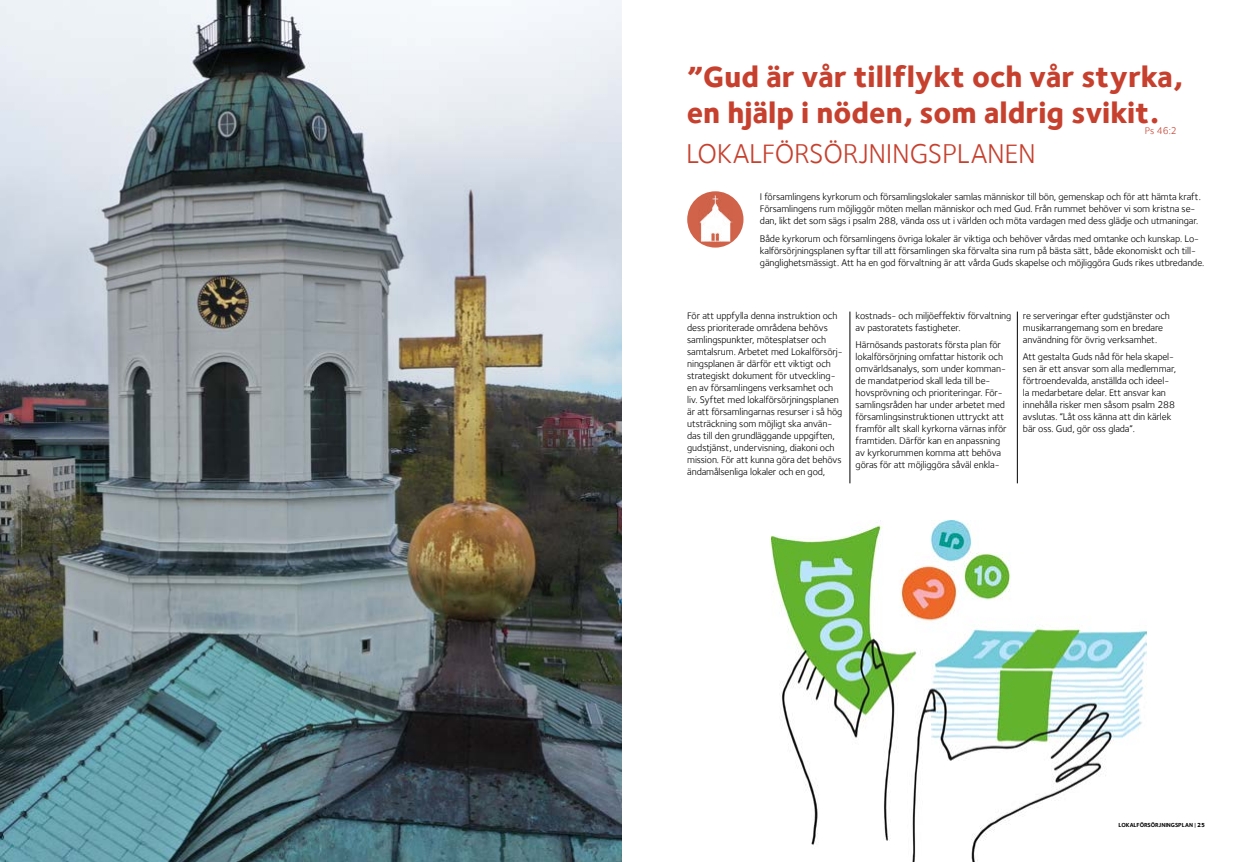
<style>
.page{position:relative;width:1242px;height:862px;background:#fff}
.page>*{position:absolute;margin:0;border:0;box-sizing:border-box;transform-origin:0 0}
.t1{font:800 30px/36px "Foundry Sterling";color:#c7402e}
.t2{font:28px "Foundry Sterling";letter-spacing:-.01em;color:#c7402e}
.t3{font:10px/12px "Foundry Sterling";letter-spacing:-.01em;color:#000}
.t4{font:10px "Foundry Sterling";color:#c7402e}
.t5{font:700 6px "Foundry Sterling";letter-spacing:-.01em;color:#000}
.s1{font-weight:500}
.s2{font-weight:800}
</style>
<div class="page">
<hr style="left:849px;top:311px;width:1px;height:172px;background:#000">
<hr style="left:1017px;top:311px;width:1px;height:172px;background:#000">
<img style="left:0;top:0;width:621px;height:862px">
<img style="left:771px;top:520px;width:375px;height:342px">
<div style="left:687px;top:191px;width:56px;height:57px;background:#d0634a;border-radius:50%"></div>
<img style="left:698px;top:194px;width:34px;height:50px">
<h1 class="t1" style="left:686px;top:58px;width:497px">”Gud är vår tillflykt och vår styrka, en hjälp i nöden, som aldrig svikit.</h1>
<h2 class="t2" style="left:686px;top:137px;width:351px">LOKALFÖRSÖRJNINGSPLANEN</h2>
<p class="t4" style="left:1145px;top:125px;width:33px">Ps 46:2</p>
<p class="t3" style="left:760px;top:191px;width:442px">I församlingens kyrkorum och församlingslokaler samlas människor till bön, gemenskap och för att hämta kraft.<br>Församlingens rum möjliggör möten mellan människor och med Gud. Från rummet behöver vi som kristna se&shy;dan, likt det som sägs i psalm 288, vända oss ut i världen och möta vardagen med dess glädje och utmaningar.</p>
<p class="t3" style="left:760px;top:232px;width:446px">Både kyrkorum och församlingens övriga lokaler är viktiga och behöver vårdas med omtanke och kunskap. Lo&shy;kalförsörjningsplanen syftar till att församlingen ska förvalta sina rum på bästa sätt, både ekonomiskt och till&shy;gänglighetsmässigt. Att ha en god förvaltning är att vårda Guds skapelse och möjliggöra Guds rikes utbredande.</p>
<p class="t3" style="left:687px;top:309px;width:157px">För att uppfylla denna instruktion och dess prioriterade områdena behövs samlingspunkter, mötesplatser och samtalsrum. Arbetet med Lokalförsörj&shy;ningsplanen är därför ett viktigt och strategiskt dokument för utveckling&shy;en av församlingens verksamhet och liv. Syftet med lokalförsörjningsplanen är att församlingarnas resurser i så hög utsträckning som möjligt ska använ&shy;das till den grundläggande uppgiften, gudstjänst, undervisning, diakoni och mission. För att kunna göra det behövs ändamålsenliga lokaler och en god,</p>
<p class="t3" style="left:855px;top:309px;width:157px">kostnads- och miljöeffektiv förvaltning av pastoratets fastigheter.</p>
<p class="t3" style="left:855px;top:339px;width:152px">Härnösands pastorats första plan för lokalförsörjning omfattar historik och omvärldsanalys, som under komman&shy;de mandatperiod skall leda till be&shy;hovsprövning och prioriteringar. För&shy;samlingsråden har under arbetet med församlingsinstruktionen uttryckt att framför allt skall kyrkorna värnas inför framtiden. Därför kan en anpassning av kyrkorummen komma att behöva göras för att möjliggöra såväl enkla-</p>
<p class="t3" style="left:1023px;top:309px;width:149px">re serveringar efter gudstjänster och musikarrangemang som en bredare användning för övrig verksamhet.</p>
<p class="t3" style="left:1023px;top:351px;width:155px">Att gestalta Guds nåd för hela skapel&shy;sen är ett ansvar som alla medlemmar, förtroendevalda, anställda och ideel&shy;la medarbetare delar. Ett ansvar kan innehålla risker men såsom psalm 288 avslutas. “Låt oss känna att din kärlek bär oss. Gud, gör oss glada”.</p>
<p class="t5" style="left:1118px;top:822px;width:88px">LOKALFÖRSÖRJNINGSPLAN <span class="s1">|</span> <span class="s2">25</span></p>
</div>
